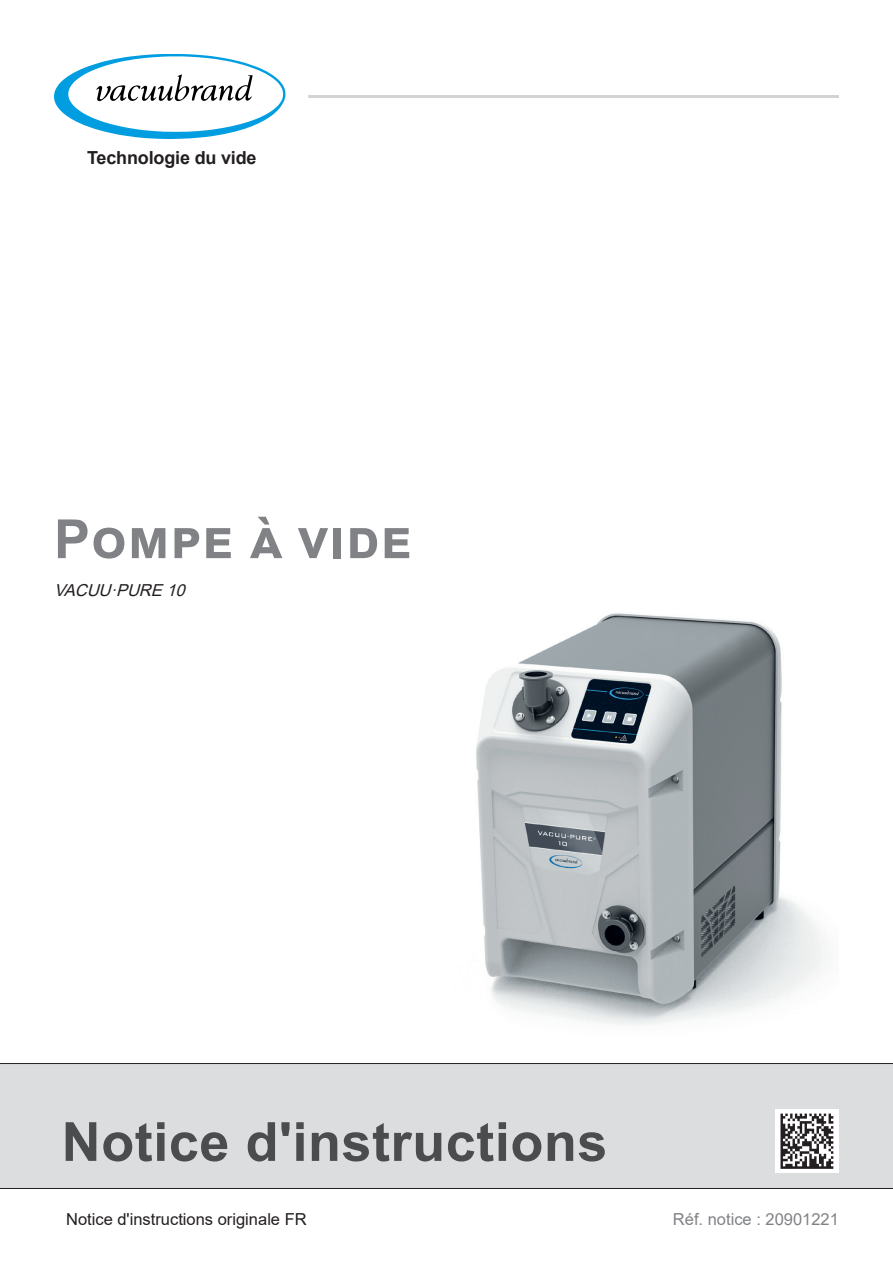
<style>
.page{position:relative;width:893px;height:1263px;background:#fff}
.page>*{position:absolute;margin:0;border:0;box-sizing:border-box;transform-origin:0 0}
.t1{font:700 54px "Arial";letter-spacing:.01em;color:#4b4c4d}
.t2{font:700 54px "Arial";letter-spacing:.02em;color:#808285}
.t3{font:700 18px "Arial";letter-spacing:-.01em;color:#231f20}
.t4{font:16.5px "Arial";color:#231f20}
.t5{font:16.5px "Arial";color:#808285}
.t6{font:italic 16.5px "Arial";color:#231f20}
</style>
<div class="page">
<img style="left:476px;top:613px;width:354px;height:412px">
<div style="left:0;top:1063px;width:893px;height:126px;background:#dcdddf"></div>
<div style="left:775px;top:1109px;width:64px;height:64px;background:#fff"></div>
<svg style="left:54px;top:54px;width:231px;height:85px"></svg>
<hr style="left:308px;top:95px;width:531px;height:3px;background:#d1d2d4">
<svg style="left:780px;top:1113px;width:53px;height:56px"></svg>
<p class="t3" style="left:87px;top:145px;width:171px">Technologie du vide</p>
<h1 class="t2" style="left:54px;top:501px;width:359px">Pompe à vide</h1>
<p class="t6" style="left:54px;top:579px;width:138px">VACUU·PURE 10</p>
<h1 class="t1" style="left:62px;top:1104px;width:547px">Notice d'instructions</h1>
<p class="t4" style="left:66px;top:1208px;width:242px">Notice d'instructions originale FR</p>
<p class="t5" style="left:673px;top:1208px;width:168px">Réf. notice : 20901221</p>
</div>
